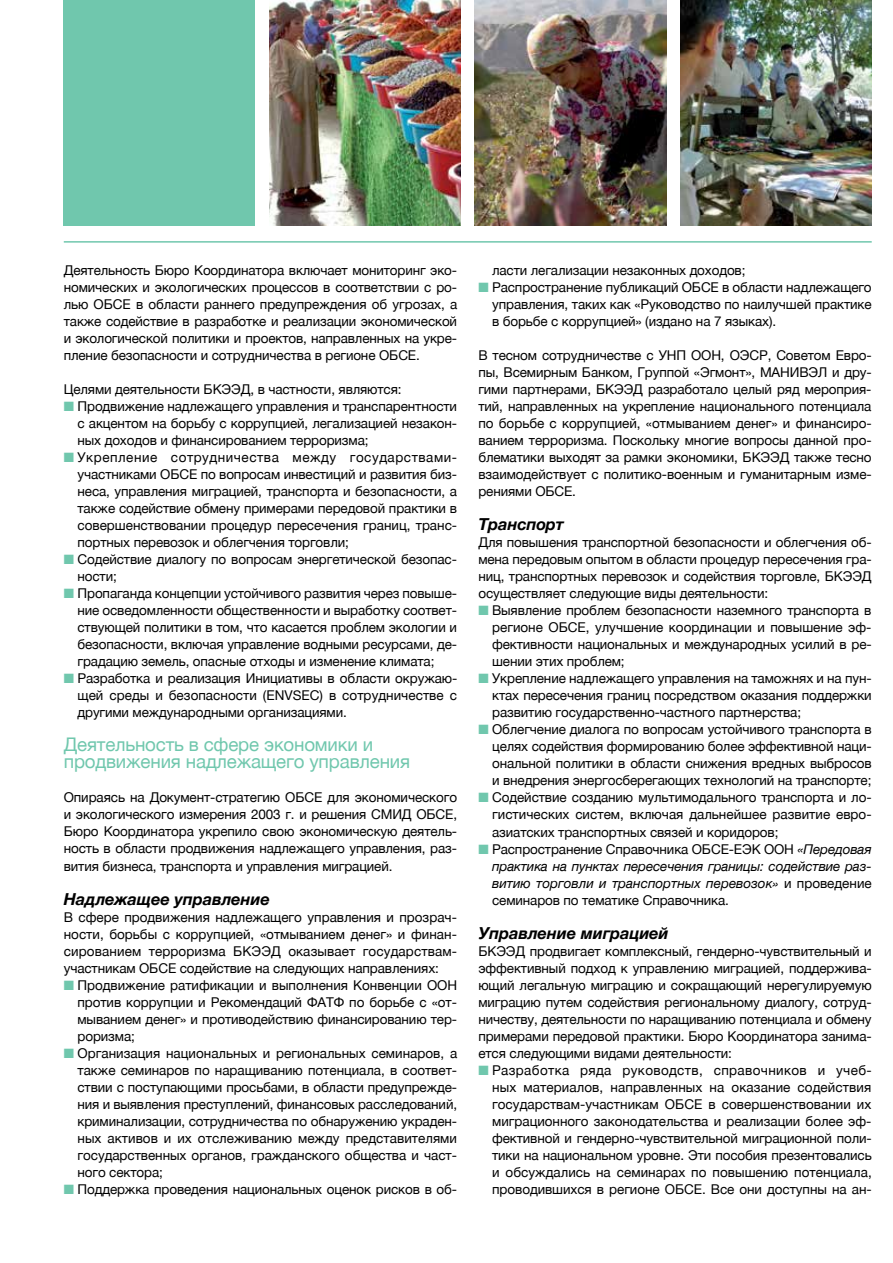
<style>
.page{position:relative;width:893px;height:1263px;background:#fff}
.page>*{position:absolute;margin:0;border:0;box-sizing:border-box;transform-origin:0 0}
.t1{font:18.75px/17px "Helvetica Neue LTCYR";letter-spacing:-.01em;color:#70c7ad}
.t2{font:italic 700 16.5px "Helvetica Neue LTCYR";letter-spacing:-.01em;color:#000}
.t3{font:13.5px/17px "Helvetica Neue LTCYR";letter-spacing:-.01em;color:#000;text-align:justify}
.t4{font:italic 13.5px/17px "Helvetica Neue LTCYR";color:#000;text-align:justify}
.s1{color:#70c7ad}
.s2{font-style:normal}
</style>
<div class="page">
<div style="left:64px;top:0;width:191px;height:225px;background:#70c7ad"></div>
<img style="left:269px;top:0;width:192px;height:225px">
<img style="left:475px;top:0;width:191px;height:225px">
<img style="left:680px;top:0;width:192px;height:225px">
<hr style="left:64px;top:241px;width:808px;height:2px;background:#70c7ad">
<p class="t3" style="left:64px;top:262px;width:395px">Деятельность Бюро Координатора включает мониторинг эко&shy;номических и экологических процессов в соответствии с ро&shy;лью ОБСЕ в области раннего предупреждения об угрозах, а также содействие в разработке и реализации экономической и экологической политики и проектов, направленных на укре&shy;пление безопасности и сотрудничества в регионе ОБСЕ.</p>
<p class="t3" style="left:64px;top:381px;width:339px">Целями деятельности БКЭЭД, в частности, являются:</p>
<p class="t3" style="left:78px;top:398px;width:381px;text-indent:-14px"><span class="s1">■</span> Продвижение надлежащего управления и транспарентности с акцентом на борьбу с коррупцией, легализацией незакон&shy;ных доходов и финансированием терроризма;</p>
<p class="t3" style="left:78px;top:449px;width:381px;text-indent:-14px"><span class="s1">■</span> Укрепление сотрудничества между государствами&shy;участниками ОБСЕ по вопросам инвестиций и развития биз&shy;неса, управления миграцией, транспорта и безопасности, а также содействие обмену примерами передовой практики в совершенствовании процедур пересечения границ, транс&shy;портных перевозок и облегчения торговли;</p>
<p class="t3" style="left:78px;top:551px;width:381px;text-indent:-14px"><span class="s1">■</span> Содействие диалогу по вопросам энергетической безопас&shy;ности;</p>
<p class="t3" style="left:78px;top:585px;width:381px;text-indent:-14px"><span class="s1">■</span> Пропаганда концепции устойчивого развития через повыше&shy;ние осведомленности общественности и выработку соответ&shy;ствующей политики в том, что касается проблем экологии и безопасности, включая управление водными ресурсами, де&shy;градацию земель, опасные отходы и изменение климата;</p>
<p class="t3" style="left:78px;top:670px;width:381px;text-indent:-14px"><span class="s1">■</span> Разработка и реализация Инициативы в области окружаю&shy;щей среды и безопасности (ENVSEC) в сотрудничестве с другими международными организациями.</p>
<h1 class="t1" style="left:64px;top:736px;width:348px">Деятельность в сфере экономики и продвижения надлежащего управления</h1>
<p class="t3" style="left:64px;top:789px;width:395px">Опираясь на Документ-стратегию ОБСЕ для экономического и экологического измерения 2003 г. и решения СМИД ОБСЕ, Бюро Координатора укрепило свою экономическую деятель&shy;ность в области продвижения надлежащего управления, раз&shy;вития бизнеса, транспорта и управления миграцией.</p>
<p class="t2" style="left:64px;top:889px;width:208px">Надлежащее управление</p>
<p class="t3" style="left:64px;top:908px;width:395px">В сфере продвижения надлежащего управления и прозрач&shy;ности, борьбы с коррупцией, «отмыванием денег» и финан&shy;сированием терроризма БКЭЭД оказывает государствам&shy;участникам ОБСЕ содействие на следующих направлениях:</p>
<p class="t3" style="left:78px;top:976px;width:381px;text-indent:-14px"><span class="s1">■</span> Продвижение ратификации и выполнения Конвенции ООН против коррупции и Рекомендаций ФАТФ по борьбе с «от&shy;мыванием денег» и противодействию финансированию тер&shy;роризма;</p>
<p class="t3" style="left:78px;top:1044px;width:381px;text-indent:-14px"><span class="s1">■</span> Организация национальных и региональных семинаров, а также семинаров по наращиванию потенциала, в соответ&shy;ствии с поступающими просьбами, в области предупрежде&shy;ния и выявления преступлений, финансовых расследований, криминализации, сотрудничества по обнаружению украден&shy;ных активов и их отслеживанию между представителями государственных органов, гражданского общества и част&shy;ного сектора;</p>
<p class="t3" style="left:64px;top:1180px;width:395px"><span class="s1">■</span> Поддержка проведения национальных оценок рисков в об-</p>
<p class="t3" style="left:492px;top:262px;width:255px">ласти легализации незаконных доходов;</p>
<p class="t3" style="left:492px;top:279px;width:381px;text-indent:-14px"><span class="s1">■</span> Распространение публикаций ОБСЕ в области надлежащего управления, таких как «Руководство по наилучшей практике в борьбе с коррупцией» (издано на 7 языках).</p>
<p class="t3" style="left:478px;top:347px;width:395px">В тесном сотрудничестве с УНП ООН, ОЭСР, Советом Евро&shy;пы, Всемирным Банком, Группой «Эгмонт», МАНИВЭЛ и дру&shy;гими партнерами, БКЭЭД разработало целый ряд мероприя&shy;тий, направленных на укрепление национального потенциала по борьбе с коррупцией, «отмыванием денег» и финансиро&shy;ванием терроризма. Поскольку многие вопросы данной про&shy;блематики выходят за рамки экономики, БКЭЭД также тесно взаимодействует с политико-военным и гуманитарным изме&shy;рениями ОБСЕ.</p>
<p class="t2" style="left:478px;top:515px;width:87px">Транспорт</p>
<p class="t3" style="left:478px;top:534px;width:395px">Для повышения транспортной безопасности и облегчения об&shy;мена передовым опытом в области процедур пересечения гра&shy;ниц, транспортных перевозок и содействия торговле, БКЭЭД осуществляет следующие виды деятельности:</p>
<p class="t3" style="left:492px;top:602px;width:381px;text-indent:-14px"><span class="s1">■</span> Выявление проблем безопасности наземного транспорта в регионе ОБСЕ, улучшение координации и повышение эф&shy;фективности национальных и международных усилий в ре&shy;шении этих проблем;</p>
<p class="t3" style="left:492px;top:670px;width:381px;text-indent:-14px"><span class="s1">■</span> Укрепление надлежащего управления на таможнях и на пун&shy;ктах пересечения границ посредством оказания поддержки развитию государственно-частного партнерства;</p>
<p class="t3" style="left:492px;top:721px;width:381px;text-indent:-14px"><span class="s1">■</span> Облегчение диалога по вопросам устойчивого транспорта в целях содействия формированию более эффективной наци&shy;ональной политики в области снижения вредных выбросов и внедрения энергосберегающих технологий на транспорте;</p>
<p class="t3" style="left:492px;top:789px;width:381px;text-indent:-14px"><span class="s1">■</span> Содействие созданию мультимодального транспорта и ло&shy;гистических систем, включая дальнейшее развитие евро&shy;азиатских транспортных связей и коридоров;</p>
<p class="t4" style="left:492px;top:840px;width:381px;text-indent:-14px"><span class="s1">■</span> <span class="s2">Распространение Справочника ОБСЕ-ЕЭК ООН</span> «Передовая практика на пунктах пересечения границы: содействие раз&shy;витию торговли и транспортных перевозок» <span class="s2">и проведение семинаров по тематике Справочника.</span></p>
<p class="t2" style="left:478px;top:923px;width:192px">Управление миграцией</p>
<p class="t3" style="left:478px;top:942px;width:395px">БКЭЭД продвигает комплексный, гендерно-чувствительный и эффективный подход к управлению миграцией, поддержива&shy;ющий легальную миграцию и сокращающий нерегулируемую миграцию путем содействия региональному диалогу, сотруд&shy;ничеству, деятельности по наращиванию потенциала и обмену примерами передовой практики. Бюро Координатора занима&shy;ется следующими видами деятельности:</p>
<p class="t3" style="left:492px;top:1061px;width:381px;text-indent:-14px"><span class="s1">■</span> Разработка ряда руководств, справочников и учеб&shy;ных материалов, направленных на оказание содействия государствам-участникам ОБСЕ в совершенствовании их миграционного законодательства и реализации более эф&shy;фективной и гендерно-чувствительной миграционной поли&shy;тики на национальном уровне. Эти пособия презентовались и обсуждались на семинарах по повышению потенциала, проводившихся в регионе ОБСЕ. Все они доступны на ан-</p>
</div>
